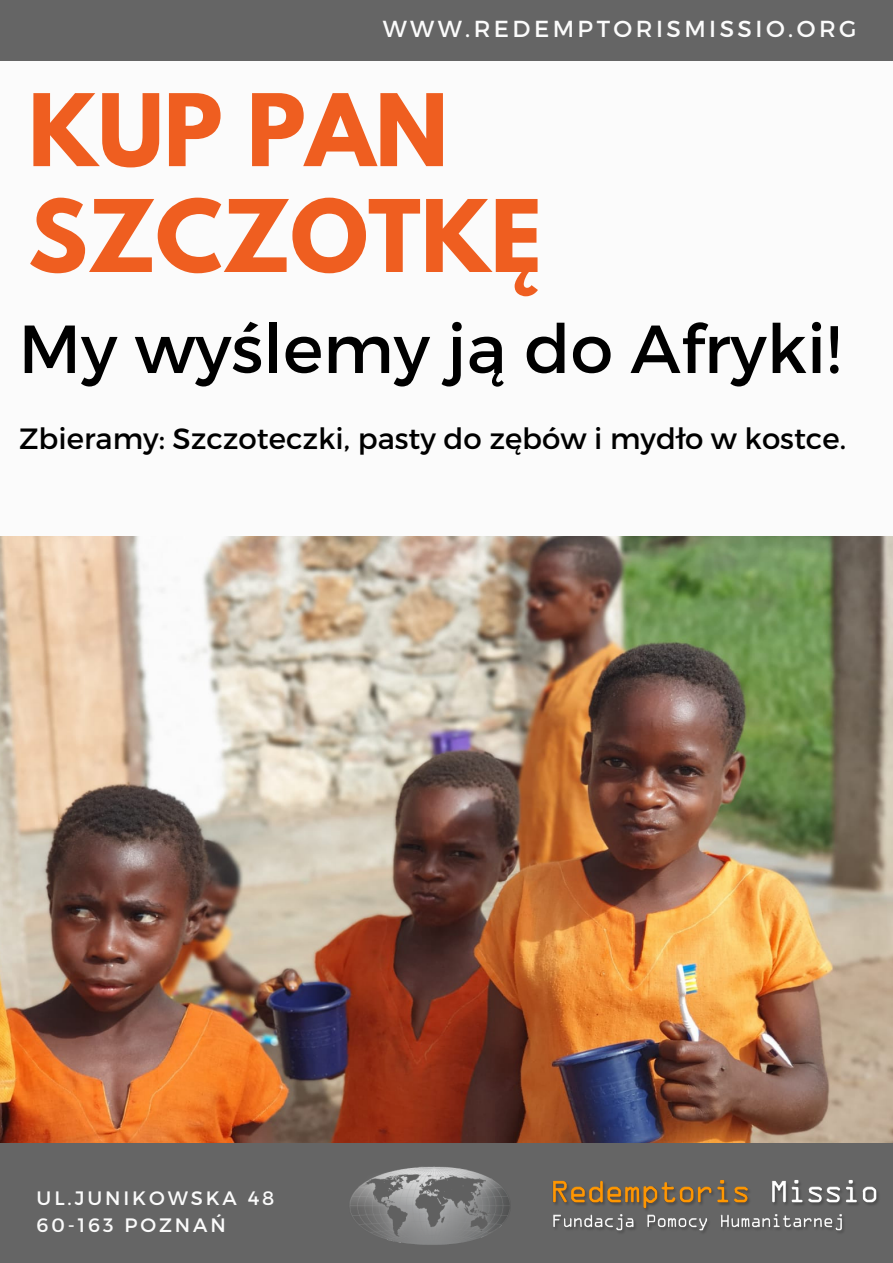
<style>
.page{position:relative;width:893px;height:1263px;background:#fff}
.page>*{position:absolute;margin:0;border:0;box-sizing:border-box;transform-origin:0 0}
.t1{font:700 88.5px/105.8px "League Spartan";color:#ef5e20}
.t2{font:67.8px "Montserrat";color:#000}
.t3{font:29.25px "Montserrat";color:#000}
.t4{font:23.17px "Montserrat";letter-spacing:.15em;color:#fbfbfb}
.t5{font:19.42px/27px "Montserrat";letter-spacing:.15em;color:#fbfbfb}
</style>
<div class="page">
<div style="left:0;top:0;width:893px;height:571px;background:#fbfbfb"></div>
<img style="left:0;top:537px;width:893px;height:606px">
<div style="left:0;top:1143px;width:893px;height:120px;background:#656565"></div>
<img style="left:350px;top:1166px;width:529px;height:79px">
<div style="left:0;top:0;width:893px;height:60px;background:#656565"></div>
<p class="t4" style="left:383px;top:13px;width:475px">WWW.REDEMPTORISMISSIO.ORG</p>
<h1 class="t1" style="left:28px;top:89px;width:515px">KUP PAN<br>SZCZOTKĘ</h1>
<h2 class="t2" style="left:18px;top:305px;width:823px">My wyślemy ją do Afryki!</h2>
<p class="t3" style="left:19px;top:419px;width:828px">Zbieramy: Szczoteczki, pasty do zębów i mydło w kostce.</p>
<p class="t5" style="left:37px;top:1183px;width:239px">UL.JUNIKOWSKA 48<br>60-163 POZNAŃ</p>
</div>
